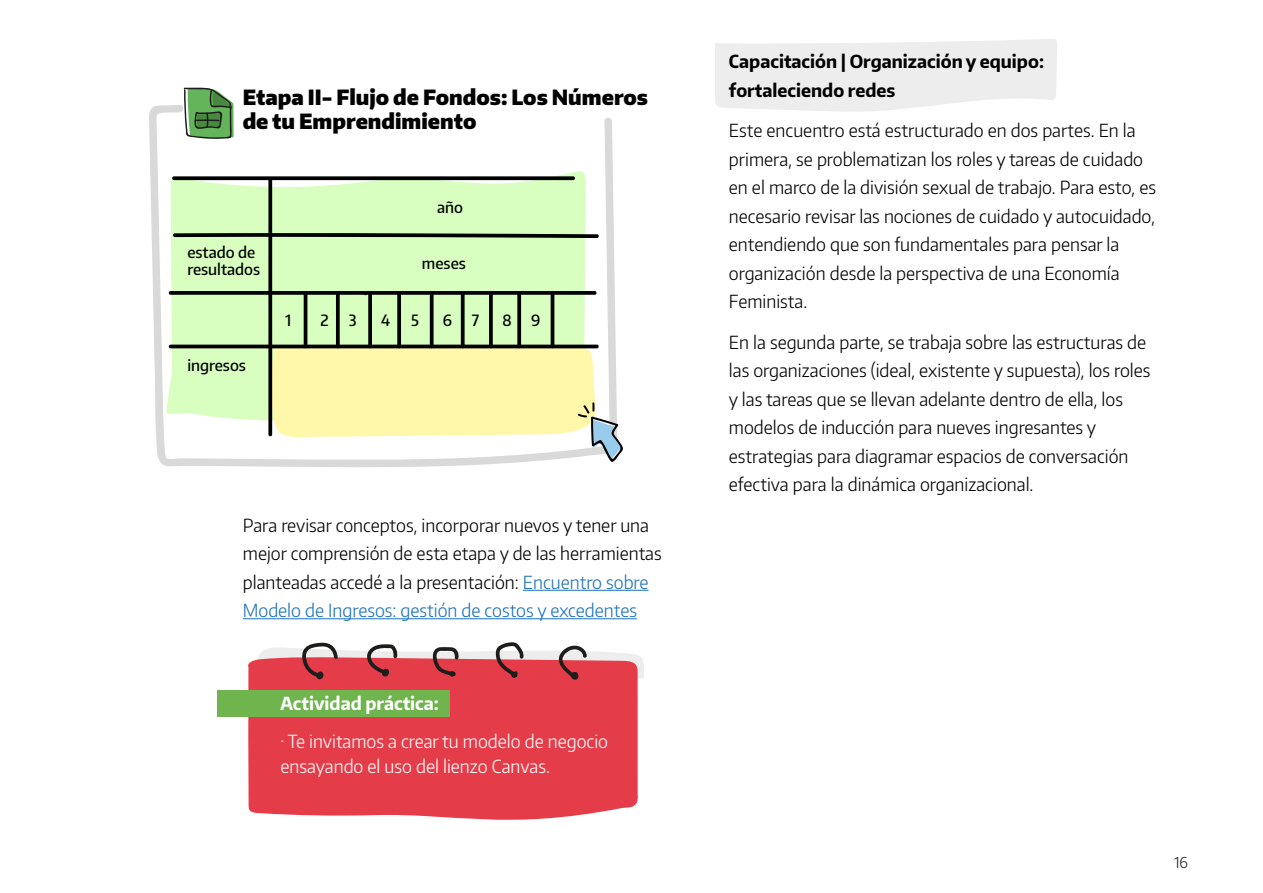
<style>
.page{position:relative;width:1263px;height:893px;background:#fff}
.page>*{position:absolute;margin:0;border:0;box-sizing:border-box;transform-origin:0 0}
.t1{font:900 21px/24px "Encode Sans Narrow";color:#000}
.t2{font:300 18px/28.5px "Encode Sans Narrow";color:#000}
.t3{font:300 18px/25.5px "Encode Sans Narrow";color:#fff}
.t4{font:700 18px/28.5px "Encode Sans Narrow";color:#000}
.t5{font:700 18px "Encode Sans Narrow";color:#fff}
.t6{font:500 15.45px/17.7px "Encode Sans Narrow";color:#000}
.t7{font:300 15px "Encode Sans Narrow";color:#1d1d1b}
.s1{color:#1d71b8}
</style>
<div class="page">
<svg style="left:715px;top:39px;width:342px;height:73px;background:#f0efef"></svg>
<div style="left:247px;top:660px;width:391px;height:160px;background:#e53c49"></div>
<svg style="left:255px;top:642px;width:389px;height:43px"></svg>
<div style="left:217px;top:690px;width:233px;height:26px;background:#6fb44d"></div>
<hr style="left:523px;top:590px;width:125px;height:1px;background:#1d71b8">
<hr style="left:243px;top:618px;width:394px;height:1px;background:#1d71b8">
<svg style="left:149px;top:105px;width:464px;height:363px"></svg>
<svg style="left:184px;top:87px;width:50px;height:52px;background:#6c9f66"></svg>
<hr style="left:195px;top:119px;width:25px;height:2px;background:#1d1d1b">
<svg style="left:168px;top:176px;width:455px;height:286px;background:#d6e9b7"></svg>
<p class="t1" style="left:243px;top:84px;width:407px">Etapa II- Flujo de Fondos: Los Números de tu Emprendimiento</p>
<p class="t6" style="left:187px;top:243px;width:74px">estado de resultados</p>
<p class="t6" style="left:187px;top:356px;width:60px">ingresos</p>
<p class="t6" style="left:437px;top:198px;width:27px">año</p>
<p class="t6" style="left:422px;top:254px;width:45px">meses</p>
<p class="t6" style="left:285px;top:311px;width:8px">1</p>
<p class="t6" style="left:320px;top:311px;width:10px">2</p>
<p class="t6" style="left:349px;top:311px;width:9px">3</p>
<p class="t6" style="left:381px;top:311px;width:11px">4</p>
<p class="t6" style="left:411px;top:311px;width:9px">5</p>
<p class="t6" style="left:443px;top:311px;width:11px">6</p>
<p class="t6" style="left:472px;top:311px;width:9px">7</p>
<p class="t6" style="left:502px;top:311px;width:11px">8</p>
<p class="t6" style="left:531px;top:311px;width:11px">9</p>
<p class="t2" style="left:243px;top:510px;width:420px">Para revisar conceptos, incorporar nuevos y tener una mejor comprensión de esta etapa y de las herramientas planteadas accedé a la presentación: <span class="s1">Encuentro sobre Modelo de Ingresos: gestión de costos y excedentes</span></p>
<p class="t5" style="left:280px;top:692px;width:160px">Actividad práctica:</p>
<p class="t3" style="left:280px;top:728px;width:329px">· Te invitamos a crear tu modelo de negocio ensayando el uso del lienzo Canvas.</p>
<p class="t4" style="left:729px;top:47px;width:317px">Capacitación | Organización y equipo: fortaleciendo redes</p>
<p class="t2" style="left:729px;top:116px;width:429px">Este encuentro está estructurado en dos partes. En la primera, se problematizan los roles y tareas de cuidado en el marco de la división sexual de trabajo. Para esto, es necesario revisar las nociones de cuidado y autocuidado, entendiendo que son fundamentales para pensar la organización desde la perspectiva de una Economía Feminista.</p>
<p class="t2" style="left:729px;top:327px;width:423px">En la segunda parte, se trabaja sobre las estructuras de las organizaciones (ideal, existente y supuesta), los roles y las tareas que se llevan adelante dentro de ella, los modelos de inducción para nueves ingresantes y estrategias para diagramar espacios de conversación efectiva para la dinámica organizacional.</p>
<p class="t7" style="left:1174px;top:853px;width:15px">16</p>
</div>
